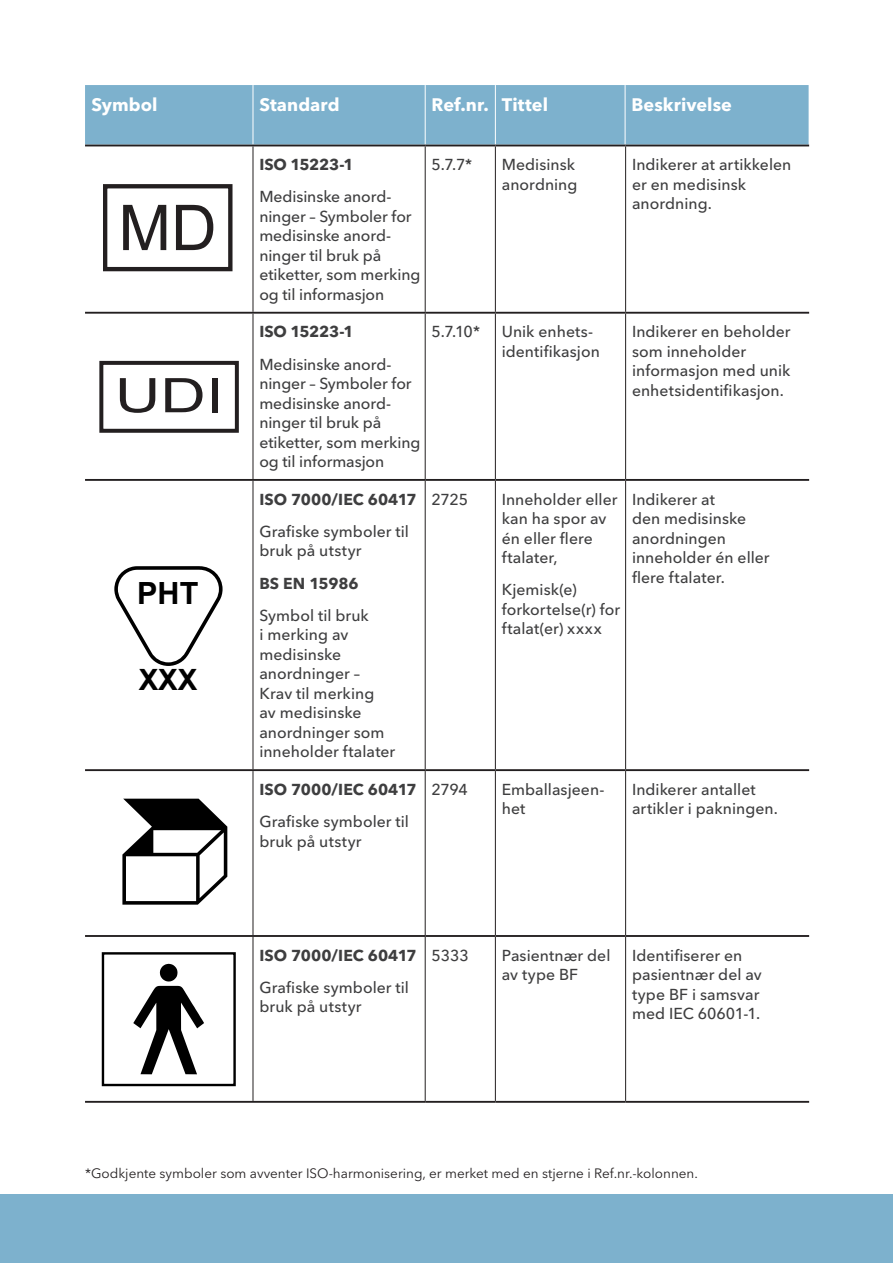
<style>
.page{position:relative;width:893px;height:1263px;background:#fff}
.page>*{position:absolute;margin:0;border:0;box-sizing:border-box;transform-origin:0 0}
.t1{font:63.15px "Arial";color:#231f20}
.t2{font:47.7px "Arial";color:#231f20;scale:1.32 1}
.t3{font:700 30.6px "Arial";color:#000}
.t4{font:700 29.25px "Arial";color:#000}
.t5{font:700 18px "Avenir Next LT Pro";letter-spacing:.005em;color:#fff}
.Table_copy{font:500 15.75px/19.5px "Avenir Next LT Pro";letter-spacing:.005em;color:#3e3e3f}
.Table_copy-2{font:700 15.75px "Avenir Next LT Pro";color:#3e3e3f}
.IFU_TEXT{font:13.5px "Avenir Next LT Pro";color:#231f20}
</style>
<div class="page">
<div style="left:85px;top:85px;width:724px;height:60px;background:#7db1cd"></div>
<hr style="left:253px;top:85px;width:1px;height:60px;background:#fff">
<hr style="left:425px;top:85px;width:1px;height:60px;background:#fff">
<hr style="left:495px;top:85px;width:1px;height:60px;background:#fff">
<hr style="left:625px;top:85px;width:1px;height:60px;background:#fff">
<div style="left:0;top:1194px;width:893px;height:69px;background:#7db1cd"></div>
<hr style="left:253px;top:146px;width:1px;height:166px;background:#231f20">
<hr style="left:425px;top:146px;width:1px;height:166px;background:#231f20">
<hr style="left:495px;top:146px;width:1px;height:166px;background:#231f20">
<hr style="left:625px;top:146px;width:1px;height:166px;background:#231f20">
<hr style="left:253px;top:314px;width:1px;height:165px;background:#231f20">
<hr style="left:425px;top:314px;width:1px;height:165px;background:#231f20">
<hr style="left:495px;top:314px;width:1px;height:165px;background:#231f20">
<hr style="left:625px;top:314px;width:1px;height:165px;background:#231f20">
<hr style="left:253px;top:481px;width:1px;height:288px;background:#231f20">
<hr style="left:425px;top:481px;width:1px;height:288px;background:#231f20">
<hr style="left:495px;top:481px;width:1px;height:288px;background:#231f20">
<hr style="left:625px;top:481px;width:1px;height:288px;background:#231f20">
<hr style="left:253px;top:771px;width:1px;height:164px;background:#231f20">
<hr style="left:425px;top:771px;width:1px;height:164px;background:#231f20">
<hr style="left:495px;top:771px;width:1px;height:164px;background:#231f20">
<hr style="left:625px;top:771px;width:1px;height:164px;background:#231f20">
<hr style="left:253px;top:937px;width:1px;height:164px;background:#231f20">
<hr style="left:425px;top:937px;width:1px;height:164px;background:#231f20">
<hr style="left:495px;top:937px;width:1px;height:164px;background:#231f20">
<hr style="left:625px;top:937px;width:1px;height:164px;background:#231f20">
<hr style="left:85px;top:145px;width:168px;height:1px;background:#231f20">
<hr style="left:253px;top:145px;width:172px;height:1px;background:#231f20">
<hr style="left:425px;top:145px;width:70px;height:1px;background:#231f20">
<hr style="left:495px;top:145px;width:131px;height:1px;background:#231f20">
<hr style="left:626px;top:145px;width:183px;height:1px;background:#231f20">
<hr style="left:85px;top:312px;width:168px;height:2px;background:#231f20">
<hr style="left:253px;top:312px;width:172px;height:2px;background:#231f20">
<hr style="left:425px;top:312px;width:70px;height:2px;background:#231f20">
<hr style="left:495px;top:312px;width:131px;height:2px;background:#231f20">
<hr style="left:626px;top:312px;width:183px;height:2px;background:#231f20">
<hr style="left:85px;top:479px;width:168px;height:2px;background:#231f20">
<hr style="left:253px;top:479px;width:172px;height:2px;background:#231f20">
<hr style="left:425px;top:479px;width:70px;height:2px;background:#231f20">
<hr style="left:495px;top:479px;width:131px;height:2px;background:#231f20">
<hr style="left:626px;top:479px;width:183px;height:2px;background:#231f20">
<hr style="left:85px;top:769px;width:168px;height:2px;background:#231f20">
<hr style="left:253px;top:769px;width:172px;height:2px;background:#231f20">
<hr style="left:425px;top:769px;width:70px;height:2px;background:#231f20">
<hr style="left:495px;top:769px;width:131px;height:2px;background:#231f20">
<hr style="left:626px;top:769px;width:183px;height:2px;background:#231f20">
<hr style="left:85px;top:935px;width:168px;height:2px;background:#231f20">
<hr style="left:253px;top:935px;width:172px;height:2px;background:#231f20">
<hr style="left:425px;top:935px;width:70px;height:2px;background:#231f20">
<hr style="left:495px;top:935px;width:131px;height:2px;background:#231f20">
<hr style="left:626px;top:935px;width:183px;height:2px;background:#231f20">
<hr style="left:85px;top:1101px;width:168px;height:2px;background:#231f20">
<hr style="left:253px;top:1101px;width:172px;height:2px;background:#231f20">
<hr style="left:425px;top:1101px;width:70px;height:2px;background:#231f20">
<hr style="left:495px;top:1101px;width:131px;height:2px;background:#231f20">
<hr style="left:626px;top:1101px;width:183px;height:2px;background:#231f20">
<div style="left:103px;top:184px;width:129px;height:87px;border:4px solid #231f20"></div>
<div style="left:99px;top:361px;width:140px;height:72px;border:4px solid #231f20"></div>
<svg style="left:114px;top:566px;width:109px;height:100px"></svg>
<svg style="left:122px;top:799px;width:105px;height:106px"></svg>
<svg style="left:133px;top:964px;width:71px;height:110px"></svg>
<div style="left:102px;top:952px;width:134px;height:134px;border:2px solid #000"></div>
<p class="t5" style="left:91px;top:94px;width:68px">Symbol</p>
<p class="t5" style="left:259px;top:94px;width:82px">Standard</p>
<p class="t5" style="left:432px;top:94px;width:118px">Ref.nr. Tittel</p>
<p class="t5" style="left:631px;top:94px;width:102px">Beskrivelse</p>
<p class="t1" style="left:118px;top:187px;width:100px">MD</p>
<p class="t2" style="left:115px;top:364px;width:84px">UDI</p>
<h3 class="t3" style="left:137px;top:572px;width:63px">PHT</h3>
<h3 class="t4" style="left:139px;top:659px;width:60px">XXX</h3>
<p class="Table_copy-2" style="left:259px;top:155px;width:96px">ISO 15223-1</p>
<p class="Table_copy" style="left:259px;top:187px;width:163px">Medisinske anord&shy;ninger – Symboler for medisinske anord&shy;ninger til bruk på etiketter, som merking og til informasjon</p>
<p class="Table_copy-2" style="left:259px;top:322px;width:96px">ISO 15223-1</p>
<p class="Table_copy" style="left:259px;top:354px;width:163px">Medisinske anord&shy;ninger – Symboler for medisinske anord&shy;ninger til bruk på etiketter, som merking og til informasjon</p>
<p class="Table_copy-2" style="left:259px;top:489px;width:159px">ISO 7000/IEC 60417</p>
<p class="Table_copy" style="left:259px;top:522px;width:151px">Grafiske symboler til bruk på utstyr</p>
<p class="Table_copy-2" style="left:259px;top:573px;width:101px">BS EN 15986</p>
<p class="Table_copy" style="left:259px;top:606px;width:137px">Symbol til bruk<br>i merking av medisinske anordninger –<br>Krav til merking<br>av medisinske anordninger som inneholder ftalater</p>
<p class="Table_copy-2" style="left:259px;top:780px;width:159px">ISO 7000/IEC 60417</p>
<p class="Table_copy" style="left:259px;top:812px;width:151px">Grafiske symboler til bruk på utstyr</p>
<p class="Table_copy" style="left:432px;top:155px;width:42px">5.7.7*</p>
<p class="Table_copy" style="left:502px;top:155px;width:77px">Medisinsk anordning</p>
<p class="Table_copy" style="left:632px;top:155px;width:161px">Indikerer at artikkelen er en medisinsk anordning.</p>
<p class="Table_copy" style="left:432px;top:322px;width:50px">5.7.10*</p>
<p class="Table_copy" style="left:502px;top:322px;width:100px">Unik enhets&shy;identifikasjon</p>
<p class="Table_copy" style="left:632px;top:322px;width:160px">Indikerer en beholder som inneholder informasjon med unik enhetsidentifikasjon.</p>
<p class="Table_copy" style="left:432px;top:489px;width:38px">2725</p>
<p class="Table_copy" style="left:502px;top:489px;width:117px">Inneholder eller kan ha spor av én eller flere ftalater,</p>
<p class="Table_copy" style="left:502px;top:580px;width:120px">Kjemisk(e) forkortelse(r) for ftalat(er) xxxx</p>
<p class="Table_copy" style="left:632px;top:489px;width:139px">Indikerer at<br>den medisinske anordningen inneholder én eller flere ftalater.</p>
<p class="Table_copy" style="left:432px;top:779px;width:38px">2794</p>
<p class="Table_copy" style="left:502px;top:779px;width:104px">Emballasjeen&shy;het</p>
<p class="Table_copy" style="left:632px;top:779px;width:147px">Indikerer antallet artikler i pakningen.</p>
<p class="Table_copy-2" style="left:259px;top:945px;width:159px">ISO 7000/IEC 60417</p>
<p class="Table_copy" style="left:259px;top:978px;width:151px">Grafiske symboler til bruk på utstyr</p>
<p class="Table_copy" style="left:432px;top:945px;width:39px">5333</p>
<p class="Table_copy" style="left:502px;top:945px;width:110px">Pasientnær del av type BF</p>
<p class="Table_copy" style="left:632px;top:945px;width:131px">Identifiserer en pasientnær del av type BF i samsvar med IEC 60601-1.</p>
<p class="IFU_TEXT" style="left:85px;top:1165px;width:614px">*Godkjente symboler som avventer ISO-harmonisering, er merket med en stjerne i Ref.nr.-kolonnen.</p>
</div>
